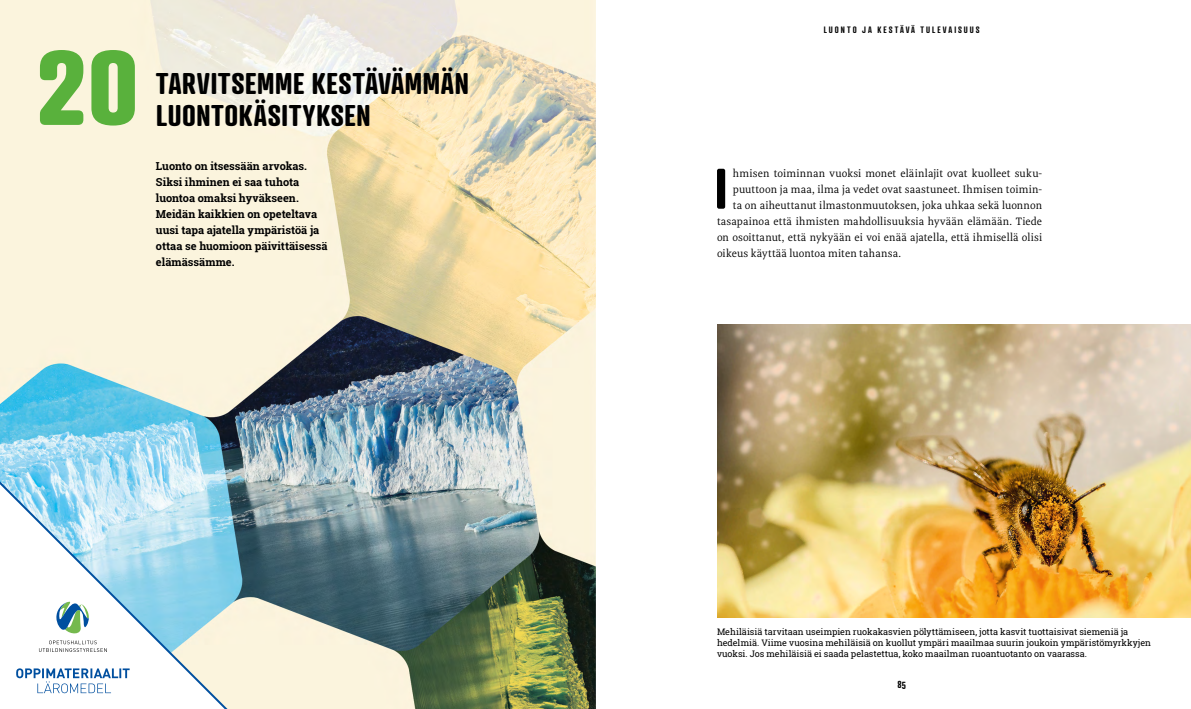
<style>
.page{position:relative;width:1191px;height:709px;background:#fff}
.page>*{position:absolute;margin:0;border:0;box-sizing:border-box;transform-origin:0 0}
.Nro_ingressi_pieni{font:700 130px "Atrament Std";color:#59b13c}
.Leipä_1_anf{font:700 55.2px "Atrament Std";color:#000}
.Ots_2{font:700 29px "Atrament Std";letter-spacing:.03em;color:#000}
.Leipä_1_anf-2{font:11px "Meret Pro";letter-spacing:.01em;color:#000}
.Inkku{font:700 11px/16px "Roboto Slab";color:#000}
.t1{font:600 11px "Atrament Std";color:#000}
.KT{font:9px/10.8px "Roboto Slab";color:#000}
.t2{font:600 9px "Atrament Std";letter-spacing:.22em;color:#000}
</style>
<div class="page">
<img style="left:0;top:0;width:595px;height:709px">
<img style="left:717px;top:324px;width:474px;height:294px">
<svg style="left:0;top:412px;width:311px;height:297px;background:#a9cdd8"></svg>
<svg style="left:0;top:586px;width:146px;height:123px"></svg>
<h2 class="Nro_ingressi_pieni" style="left:35px;top:-12px;width:107px">20</h2>
<h2 class="Ots_2" style="left:156px;top:63px;width:314px">TARVITSEMME KESTÄVÄMMÄN</h2>
<h2 class="Ots_2" style="left:156px;top:95px;width:216px">LUONTOKÄSITYKSEN</h2>
<p class="Inkku" style="left:156px;top:158px;width:152px">Luonto on itsessään arvokas.</p>
<p class="Inkku" style="left:156px;top:174px;width:145px">Siksi ihminen ei saa tuhota luontoa omaksi hyväkseen.</p>
<p class="Inkku" style="left:156px;top:206px;width:173px">Meidän kaikkien on opeteltava uusi tapa ajatella ympäristöä ja ottaa se huomioon päivittäisessä elämässämme.</p>
<p class="t2" style="left:823px;top:24px;width:158px">LUONTO JA KESTÄVÄ TULEVAISUUS</p>
<p class="Leipä_1_anf" style="left:715px;top:150px;width:14px">I</p>
<p class="Leipä_1_anf-2" style="left:733px;top:165px;width:311px">hmisen toiminnan vuoksi monet eläinlajit ovat kuolleet suku-</p>
<p class="Leipä_1_anf-2" style="left:733px;top:181px;width:311px">puuttoon ja maa, ilma ja vedet ovat saastuneet. Ihmisen toimin-</p>
<p class="Leipä_1_anf-2" style="left:733px;top:197px;width:311px">ta on aiheuttanut ilmastonmuutoksen, joka uhkaa sekä luonnon</p>
<p class="Leipä_1_anf-2" style="left:717px;top:213px;width:327px">tasapainoa että ihmisten mahdollisuuksia hyvään elämään. Tiede</p>
<p class="Leipä_1_anf-2" style="left:717px;top:229px;width:327px">on osoittanut, että nykyään ei voi enää ajatella, että ihmisellä olisi</p>
<p class="Leipä_1_anf-2" style="left:717px;top:245px;width:185px">oikeus käyttää luontoa miten tahansa.</p>
<p class="KT" style="left:717px;top:626px;width:435px">Mehiläisiä tarvitaan useimpien ruokakasvien pölyttämiseen, jotta kasvit tuottaisivat siemeniä ja hedelmiä. Viime vuosina mehiläisiä on kuollut ympäri maailmaa suurin joukoin ympäristömyrkkyjen vuoksi. Jos mehiläisiä ei saada pelastettua, koko maailman ruoantuotanto on vaarassa.</p>
<p class="t1" style="left:897px;top:676px;width:10px">85</p>
</div>
